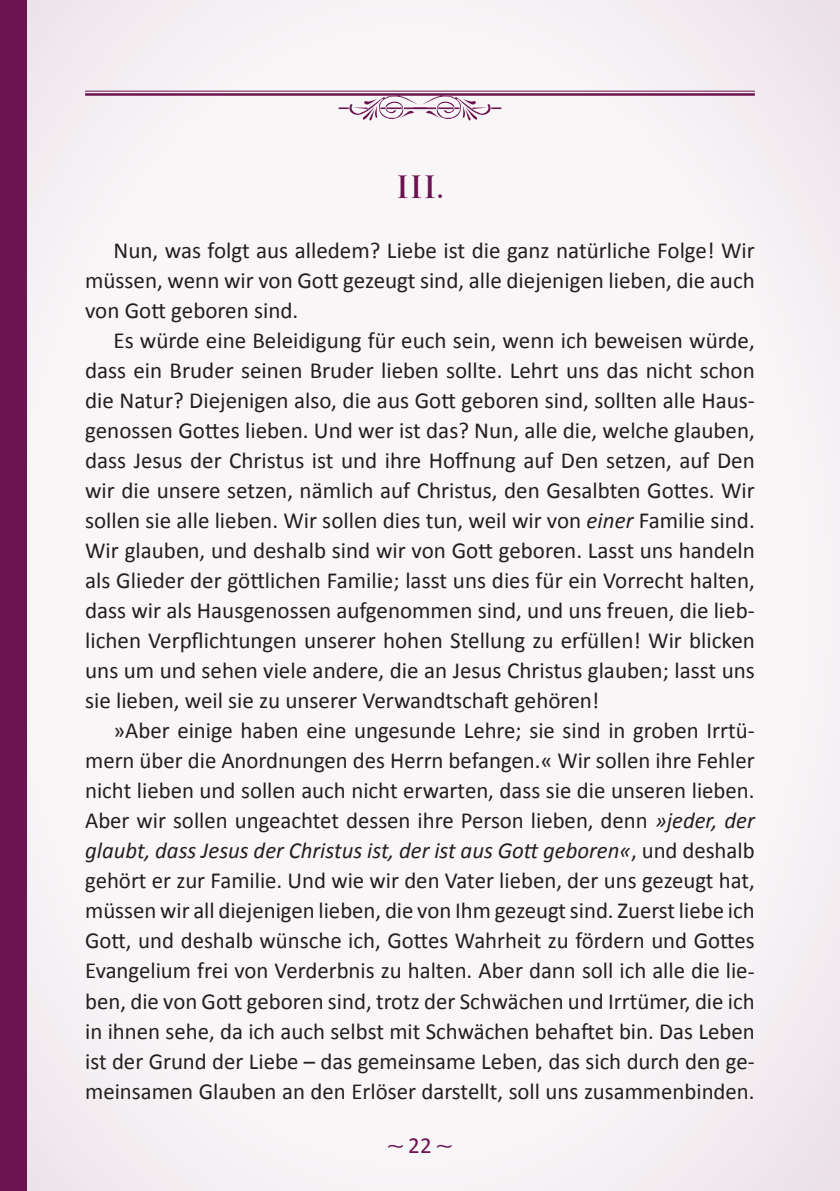
<style>
.page{position:relative;width:840px;height:1191px;background:#fff}
.page>*{position:absolute;margin:0;border:0;box-sizing:border-box;transform-origin:0 0}
.t1{font:700 30px "Trajan Pro";color:#6c1351}
.t2{font:23px/30px "Calibri";color:#231f20;text-align:justify}
.t3{font:23px "Calibri";color:#6c1351}
.s1{font-style:italic}
</style>
<div class="page">
<div style="left:0;top:0;width:839px;height:1191px;background:#f9f6f8"></div>
<div style="left:0;top:0;width:27px;height:1191px;background:#6c1351"></div>
<svg style="left:338px;top:96px;width:163px;height:25px"></svg>
<hr style="left:85px;top:91px;width:669px;height:1px;background:#6c1351">
<hr style="left:85px;top:93px;width:669px;height:3px;background:#6c1351">
<h1 class="t1" style="left:395px;top:169px;width:50px">III.</h1>
<p class="t2" style="left:85px;top:236px;width:670px;text-indent:28px">Nun, was folgt aus alledem? Liebe ist die ganz natürliche Folge! Wir müssen, wenn wir von Gott gezeugt sind, alle diejenigen lieben, die auch von Gott geboren sind.</p>
<p class="t2" style="left:85px;top:326px;width:671px;text-indent:28px">Es würde eine Beleidigung für euch sein, wenn ich beweisen würde, dass ein Bruder seinen Bruder lieben sollte. Lehrt uns das nicht schon die Natur? Diejenigen also, die aus Gott geboren sind, sollten alle Haus&shy;genossen Gottes lieben. Und wer ist das? Nun, alle die, welche glauben, dass Jesus der Christus ist und ihre Hoffnung auf Den setzen, auf Den wir die unsere setzen, nämlich auf Christus, den Gesalbten Gottes. Wir sollen sie alle lieben. Wir sollen dies tun, weil wir von <span class="s1">einer</span> Familie sind.<br>Wir glauben, und deshalb sind wir von Gott geboren. Lasst uns handeln als Glieder der göttlichen Familie; lasst uns dies für ein Vorrecht halten, dass wir als Hausgenossen aufgenommen sind, und uns freuen, die lieb&shy;lichen Verpflichtungen unserer hohen Stellung zu erfüllen! Wir blicken uns um und sehen viele andere, die an Jesus Christus glauben; lasst uns sie lieben, weil sie zu unserer Verwandtschaft gehören!</p>
<p class="t2" style="left:85px;top:716px;width:670px;text-indent:28px">»Aber einige haben eine ungesunde Lehre; sie sind in groben Irrtü&shy;mern über die Anordnungen des Herrn befangen.« Wir sollen ihre Fehler nicht lieben und sollen auch nicht erwarten, dass sie die unseren lieben.<br>Aber wir sollen ungeachtet dessen ihre Person lieben, denn <span class="s1">»jeder, der glaubt, dass Jesus der Christus ist, der ist aus Gott geboren«</span>, und deshalb gehört er zur Familie. Und wie wir den Vater lieben, der uns gezeugt hat, müssen wir all diejenigen lieben, die von Ihm gezeugt sind. Zuerst liebe ich Gott, und deshalb wünsche ich, Gottes Wahrheit zu fördern und Gottes Evangelium frei von Verderbnis zu halten. Aber dann soll ich alle die lie&shy;ben, die von Gott geboren sind, trotz der Schwächen und Irrtümer, die ich in ihnen sehe, da ich auch selbst mit Schwächen behaftet bin. Das Leben ist der Grund der Liebe – das gemeinsame Leben, das sich durch den ge&shy;meinsamen Glauben an den Erlöser darstellt, soll uns zusammenbinden.</p>
<p class="t3" style="left:408px;top:1130px;width:25px">22</p>
</div>
